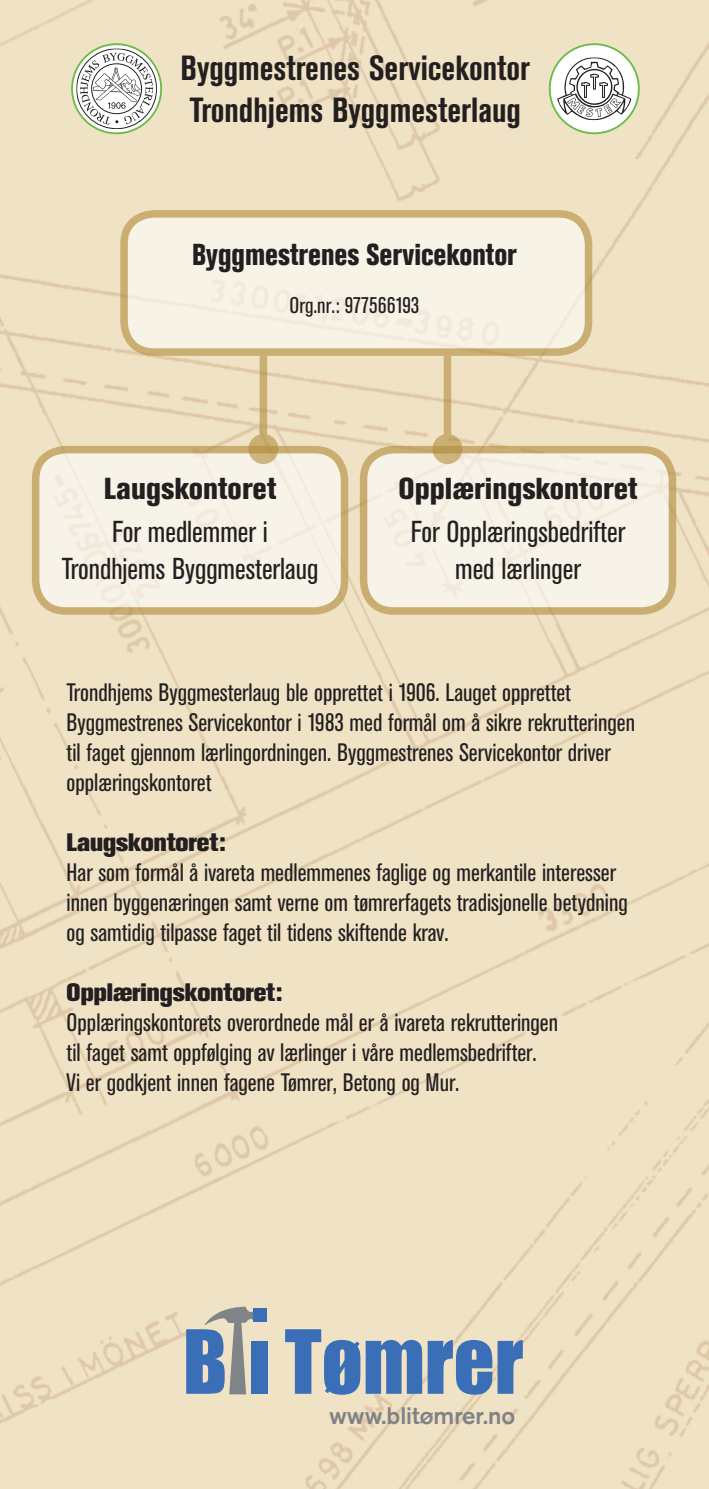
<style>
.page{position:relative;width:709px;height:1489px;background:#fff}
.page>*{position:absolute;margin:0;border:0;box-sizing:border-box;transform-origin:0 0}
.t1{font:700 condensed 34.5px/41.8px "Akzidenz Grotesk BE";color:#231f20}
.t2{font:condensed 30px/37.5px "Akzidenz Grotesk BE";color:#231f20;text-align:center}
.t3{font:800 condensed 30px "Akzidenz Grotesk BE";color:#231f20}
.t4{font:800 condensed 30px "Akzidenz Grotesk BE";color:#231f20;scale:.9 1}
.t5{font:condensed 25px/30px "Akzidenz Grotesk BE";color:#231f20}
.t6{font:800 25px "Akzidenz Grotesk BE";color:#231f20}
.t7{font:500 23.75px "Akzidenz Grotesk BE";color:#808285}
.t8{font:condensed 22.5px "Akzidenz Grotesk BE";color:#231f20}
</style>
<div class="page">
<div style="left:0;top:159px;width:709px;height:1329px;background:#efe2c5"></div>
<div style="left:251px;top:1340px;width:16px;height:53px;background:#3a6fb7"></div>
<svg style="left:285px;top:1329px;width:238px;height:65px;background:#849ebc"></svg>
<svg style="left:186px;top:1306px;width:68px;height:88px;background:#8fa0b1"></svg>
<div style="left:253px;top:1307px;width:13px;height:14px;background:#3a6fb7"></div>
<img style="left:0;top:0;width:709px;height:159px">
<svg style="left:72px;top:44px;width:89px;height:89px"></svg>
<svg style="left:76px;top:48px;width:81px;height:81px"></svg>
<div style="left:71px;top:43px;width:91px;height:91px;border:2px solid #68bc45;border-radius:50%"></div>
<div style="left:549px;top:44px;width:90px;height:89px;background:#fff;border-radius:50%"></div>
<svg style="left:557px;top:57px;width:74px;height:63px"></svg>
<div style="left:549px;top:43px;width:90px;height:91px;border:2px solid #68bc45;border-radius:50%"></div>
<div style="left:124px;top:214px;width:464px;height:138px;background:#f8f3e7;border-radius:30px"></div>
<div style="left:120px;top:210px;width:472px;height:146px;border:8px solid #b28c3c;border-radius:30px"></div>
<div style="left:36px;top:449px;width:308px;height:162px;background:#f8f3e8;border-radius:30px"></div>
<div style="left:32px;top:446px;width:316px;height:168px;border:8px solid #b28c3c;border-radius:30px"></div>
<div style="left:363px;top:449px;width:309px;height:162px;background:#f8f3e8;border-radius:30px"></div>
<div style="left:360px;top:446px;width:316px;height:168px;border:8px solid #b28c3c;border-radius:30px"></div>
<div style="left:260px;top:356px;width:7px;height:93px;background:#caae72"></div>
<svg style="left:248px;top:434px;width:30px;height:30px"></svg>
<div style="left:444px;top:356px;width:7px;height:93px;background:#caae72"></div>
<svg style="left:432px;top:434px;width:30px;height:30px"></svg>
<h1 class="t1" style="left:180px;top:47px;width:351px">Byggmestrenes Servicekontor<br>Trondhjems Byggmesterlaug</h1>
<p class="t4" style="left:192px;top:237px;width:362px">Byggmestrenes Servicekontor</p>
<p class="t8" style="left:289px;top:292px;width:131px">Org.nr.: 977566193</p>
<p class="t3" style="left:104px;top:471px;width:174px">Laugskontoret</p>
<p class="t2" style="left:62px;top:513px;width:258px">For medlemmer i<br>Trondhjems Byggmesterlaug</p>
<p class="t3" style="left:398px;top:471px;width:240px">Opplæringskontoret</p>
<p class="t2" style="left:411px;top:513px;width:216px">For Opplæringsbedrifter med lærlinger</p>
<p class="t5" style="left:67px;top:677px;width:570px">Trondhjems Byggmesterlaug ble opprettet i 1906. Lauget opprettet Byggmestrenes Servicekontor i 1983 med formål om å sikre rekrutteringen til faget gjennom lærlingordningen. Byggmestrenes Servicekontor driver opplæringskontoret</p>
<p class="t6" style="left:67px;top:827px;width:160px">Laugskontoret:</p>
<p class="t5" style="left:67px;top:857px;width:562px">Har som formål å ivareta medlemmenes faglige og merkantile interesser innen byggenæringen samt verne om tømrerfagets tradisjonelle betydning og samtidig tilpasse faget til tidens skiftende krav.</p>
<p class="t6" style="left:67px;top:977px;width:217px">Opplæringskontoret:</p>
<p class="t5" style="left:67px;top:1007px;width:493px">Opplæringskontorets overordnede mål er å ivareta rekrutteringen til faget samt oppfølging av lærlinger i våre medlemsbedrifter.<br>Vi er godkjent innen fagene Tømrer, Betong og Mur.</p>
<p class="t7" style="left:329px;top:1401px;width:188px">www.blitømrer.no</p>
</div>
